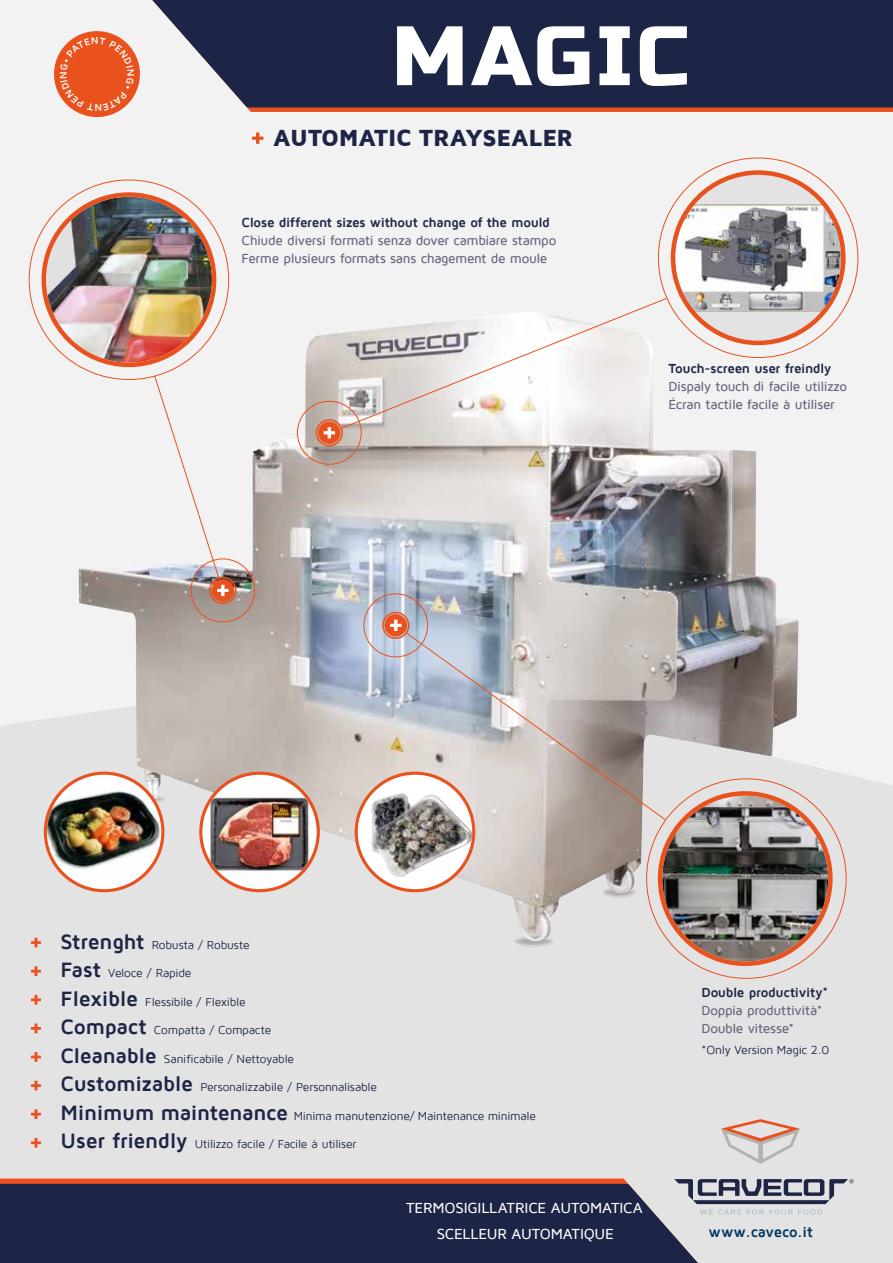
<style>
.page{position:relative;width:893px;height:1263px;background:#fff}
.page>*{position:absolute;margin:0;border:0;box-sizing:border-box;transform-origin:0 0}
.t1{font:84px "Russo One";letter-spacing:.05em;color:#fff}
.t2{font:900 24px "Maven Pro";letter-spacing:-.015em;color:#1d2546}
.t3{font:500 15px/25.5px "Maven Pro";letter-spacing:-.015em;color:#fff;text-align:center}
.t4{font:700 15px "Maven Pro";letter-spacing:-.005em;color:#003662}
.t5{font:500 13.5px/18px "Maven Pro";letter-spacing:-.025em;color:#66627d}
.t6{font:700 13.5px "Maven Pro";letter-spacing:-.025em;color:#1d2546}
.t7{font:12px "Maven Pro";letter-spacing:-.015em;color:#1d2546}
.t8{font:11.85px "Maven Pro";letter-spacing:-.015em;color:#1d2546}
.s1{font-weight:700;font-size:21.3px}
</style>
<div class="page">
<div style="left:0;top:0;width:893px;height:850px;background:#f2f2f2"></div>
<div style="left:0;top:714px;width:893px;height:549px;background:#e3e3e3"></div>
<svg style="left:0;top:1178px;width:698px;height:6px;background:#e3673d"></svg>
<div style="left:0;top:1184px;width:698px;height:79px;background:#1d2546"></div>
<svg style="left:246px;top:107px;width:647px;height:5px;background:#d54f23"></svg>
<svg style="left:152px;top:0;width:741px;height:107px;background:#2d3453"></svg>
<svg style="left:721px;top:1119px;width:79px;height:45px;background:#dbcac4"></svg>
<svg style="left:674px;top:1179px;width:179px;height:36px;background:#a4a7b1"></svg>
<svg style="left:513px;top:934px;width:41px;height:14px"></svg>
<img style="left:79px;top:311px;width:720px;height:631px">
<svg style="left:341px;top:298px;width:326px;height:131px"></svg>
<svg style="left:406px;top:632px;width:260px;height:188px;background:#bfbaba"></svg>
<svg style="left:154px;top:375px;width:65px;height:204px"></svg>
<svg style="left:673px;top:173px;width:170px;height:170px;fill:#e3e3e3"></svg>
<img style="left:675px;top:205px;width:166px;height:106px">
<div style="left:671px;top:170px;width:175px;height:175px;border:4px solid #e9511d;border-radius:50%"></div>
<img style="left:662px;top:796px;width:166px;height:165px;border-radius:83px">
<div style="left:658px;top:791px;width:175px;height:175px;border:4px solid #e9511d;border-radius:50%"></div>
<img style="left:46px;top:197px;width:166px;height:166px;border-radius:83px">
<div style="left:42px;top:192px;width:174px;height:175px;border:4px solid #e9511d;border-radius:50%"></div>
<div style="left:316px;top:419px;width:27px;height:27px;border:2px solid #e9511d;border-radius:50%"></div>
<div style="left:318px;top:422px;width:23px;height:22px;background:#e9511d;border-radius:50%"></div>
<svg style="left:324px;top:427px;width:11px;height:11px"></svg>
<div style="left:209px;top:577px;width:27px;height:27px;border:2px solid #e9511d;border-radius:50%"></div>
<div style="left:212px;top:579px;width:22px;height:23px;background:#e9511d;border-radius:50%"></div>
<svg style="left:217px;top:585px;width:12px;height:11px"></svg>
<div style="left:382px;top:612px;width:27px;height:27px;border:2px solid #e9511d;border-radius:50%"></div>
<div style="left:385px;top:614px;width:22px;height:22px;background:#e9511d;border-radius:50%"></div>
<svg style="left:390px;top:620px;width:12px;height:11px"></svg>
<svg style="left:31px;top:938px;width:10px;height:9px"></svg>
<svg style="left:31px;top:1109px;width:10px;height:10px"></svg>
<svg style="left:31px;top:1138px;width:10px;height:10px"></svg>
<svg style="left:31px;top:1081px;width:10px;height:9px"></svg>
<svg style="left:31px;top:1052px;width:10px;height:10px"></svg>
<svg style="left:31px;top:1023px;width:10px;height:10px"></svg>
<svg style="left:31px;top:995px;width:10px;height:10px"></svg>
<svg style="left:31px;top:966px;width:10px;height:10px"></svg>
<svg style="left:252px;top:132px;width:11px;height:12px"></svg>
<div style="left:364px;top:594px;width:64px;height:63px;border:1px solid #e9511d;border-radius:50%"></div>
<div style="left:297px;top:401px;width:64px;height:63px;border:1px solid #e9511d;border-radius:50%"></div>
<div style="left:191px;top:559px;width:64px;height:63px;border:1px solid #e9511d;border-radius:50%"></div>
<svg style="left:45px;top:773px;width:118px;height:118px"></svg>
<img style="left:47px;top:775px;width:114px;height:114px;border-radius:57px">
<div style="left:44px;top:772px;width:120px;height:120px;border:3px solid #e9511d;border-radius:50%"></div>
<img style="left:202px;top:775px;width:115px;height:114px;border-radius:57px">
<div style="left:199px;top:772px;width:121px;height:120px;border:3px solid #e9511d;border-radius:50%"></div>
<img style="left:358px;top:775px;width:114px;height:112px">
<div style="left:355px;top:772px;width:120px;height:120px;border:3px solid #e9511d;border-radius:50%"></div>
<svg style="left:54px;top:31px;width:86px;height:86px"></svg>
<h1 class="t1" style="left:392px;top:7px;width:298px">MAGIC</h1>
<h2 class="t2" style="left:273px;top:125px;width:301px">AUTOMATIC TRAYSEALER</h2>
<p class="t6" style="left:242px;top:216px;width:310px">Close different sizes without change of the mould</p>
<p class="t5" style="left:242px;top:232px;width:316px">Chiude diversi formati senza dover cambiare stampo<br>Ferme plusieurs formats sans chagement de moule</p>
<p class="t6" style="left:668px;top:362px;width:165px">Touch-screen user freindly</p>
<p class="t5" style="left:668px;top:378px;width:180px">Dispaly touch di facile utilizzo<br>Écran tactile facile à utiliser</p>
<p class="t8" style="left:61px;top:939px;width:191px"><span class="s1">Strenght</span> Robusta / Robuste</p>
<p class="t8" style="left:61px;top:967px;width:132px"><span class="s1">Fast</span> Veloce / Rapide</p>
<p class="t8" style="left:61px;top:996px;width:187px"><span class="s1">Flexible</span> Flessibile / Flexible</p>
<p class="t8" style="left:61px;top:1024px;width:212px"><span class="s1">Compact</span> Compatta / Compacte</p>
<p class="t8" style="left:61px;top:1052px;width:235px"><span class="s1">Cleanable</span> Sanificabile / Nettoyable</p>
<p class="t8" style="left:61px;top:1081px;width:318px"><span class="s1">Customizable</span> Personalizzabile / Personnalisable</p>
<p class="t8" style="left:61px;top:1109px;width:477px"><span class="s1">Minimum maintenance</span> Minima manutenzione/ Maintenance minimale</p>
<p class="t8" style="left:61px;top:1138px;width:298px"><span class="s1">User friendly</span> Utilizzo facile / Facile à utiliser</p>
<p class="t3" style="left:406px;top:1195px;width:238px">TERMOSIGILLATRICE AUTOMATICA<br>SCELLEUR AUTOMATIQUE</p>
<p class="t6" style="left:702px;top:985px;width:128px">Double productivity*</p>
<p class="t5" style="left:702px;top:1001px;width:122px">Doppia produttività*<br>Double vitesse*</p>
<p class="t7" style="left:702px;top:1043px;width:129px">*Only Version Magic 2.0</p>
<p class="t4" style="left:709px;top:1224px;width:106px">www.caveco.it</p>
</div>
